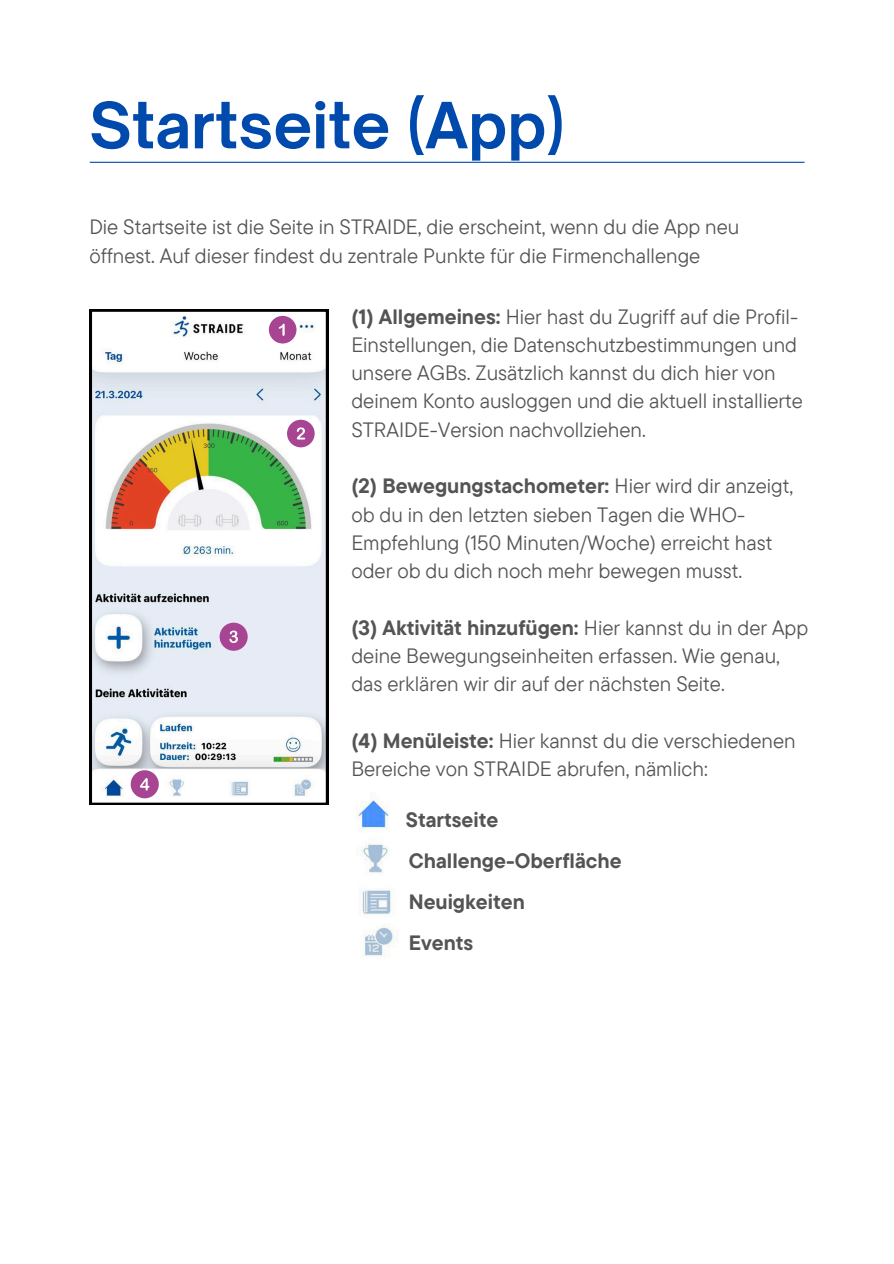
<style>
.page{position:relative;width:894px;height:1264px;background:#fff}
.page>*{position:absolute;margin:0;border:0;box-sizing:border-box;transform-origin:0 0}
.t1{font:700 60.9px "Open Sauce One";color:#004aad}
.t2{font:20.7px/28.3px "TT Commons Pro";color:#545454}
.t3{font:700 20.7px/41px "TT Commons Pro";color:#545454}
.s1{font-weight:700}
</style>
<div class="page">
<hr style="left:90px;top:162px;width:714px;height:1px;background:#004aad">
<svg style="left:90px;top:309px;width:238px;height:495px"></svg>
<div style="left:269px;top:316px;width:27px;height:27px;background:#a84593;border-radius:50%"></div>
<svg style="left:279px;top:323px;width:5px;height:13px"></svg>
<div style="left:287px;top:420px;width:27px;height:27px;background:#a84593;border-radius:50%"></div>
<svg style="left:297px;top:427px;width:8px;height:12px"></svg>
<div style="left:219px;top:622px;width:28px;height:28px;background:#a84593;border-radius:50%"></div>
<svg style="left:229px;top:630px;width:9px;height:13px"></svg>
<div style="left:131px;top:770px;width:28px;height:28px;background:#a84593;border-radius:50%"></div>
<svg style="left:140px;top:778px;width:9px;height:12px"></svg>
<img style="left:363px;top:925px;width:32px;height:32px">
<img style="left:362px;top:890px;width:32px;height:26px">
<img style="left:357px;top:800px;width:32px;height:74px">
<p class="t1" style="left:89px;top:87px;width:477px">Startseite (App)</p>
<p class="t2" style="left:89px;top:212px;width:651px">Die Startseite ist die Seite in STRAIDE, die erscheint, wenn du die App neu öffnest. Auf dieser findest du zentrale Punkte für die Firmenchallenge</p>
<p class="t2" style="left:351px;top:301px;width:453px"><span class="s1">(1) Allgemeines:</span> Hier hast du Zugriff auf die Profil-Einstellungen, die Datenschutzbestimmungen und unsere AGBs. Zusätzlich kannst du dich hier von deinem Konto ausloggen und die aktuell installierte STRAIDE-Version nachvollziehen.</p>
<p class="t2" style="left:351px;top:471px;width:443px"><span class="s1">(2) Bewegungstachometer:</span> Hier wird dir anzeigt, ob du in den letzten sieben Tagen die WHO-Empfehlung (150 Minuten/Woche) erreicht hast oder ob du dich noch mehr bewegen musst.</p>
<p class="t2" style="left:351px;top:613px;width:458px"><span class="s1">(3) Aktivität hinzufügen:</span> Hier kannst du in der App deine Bewegungseinheiten erfassen. Wie genau, das erklären wir dir auf der nächsten Seite.</p>
<p class="t2" style="left:351px;top:726px;width:445px"><span class="s1">(4) Menüleiste:</span> Hier kannst du die verschiedenen<br>Bereiche von STRAIDE abrufen, nämlich:</p>
<h2 class="t3" style="left:406px;top:798px;width:217px">Startseite<br>Challenge-Oberfläche<br>Neuigkeiten<br>Events</h2>
</div>
